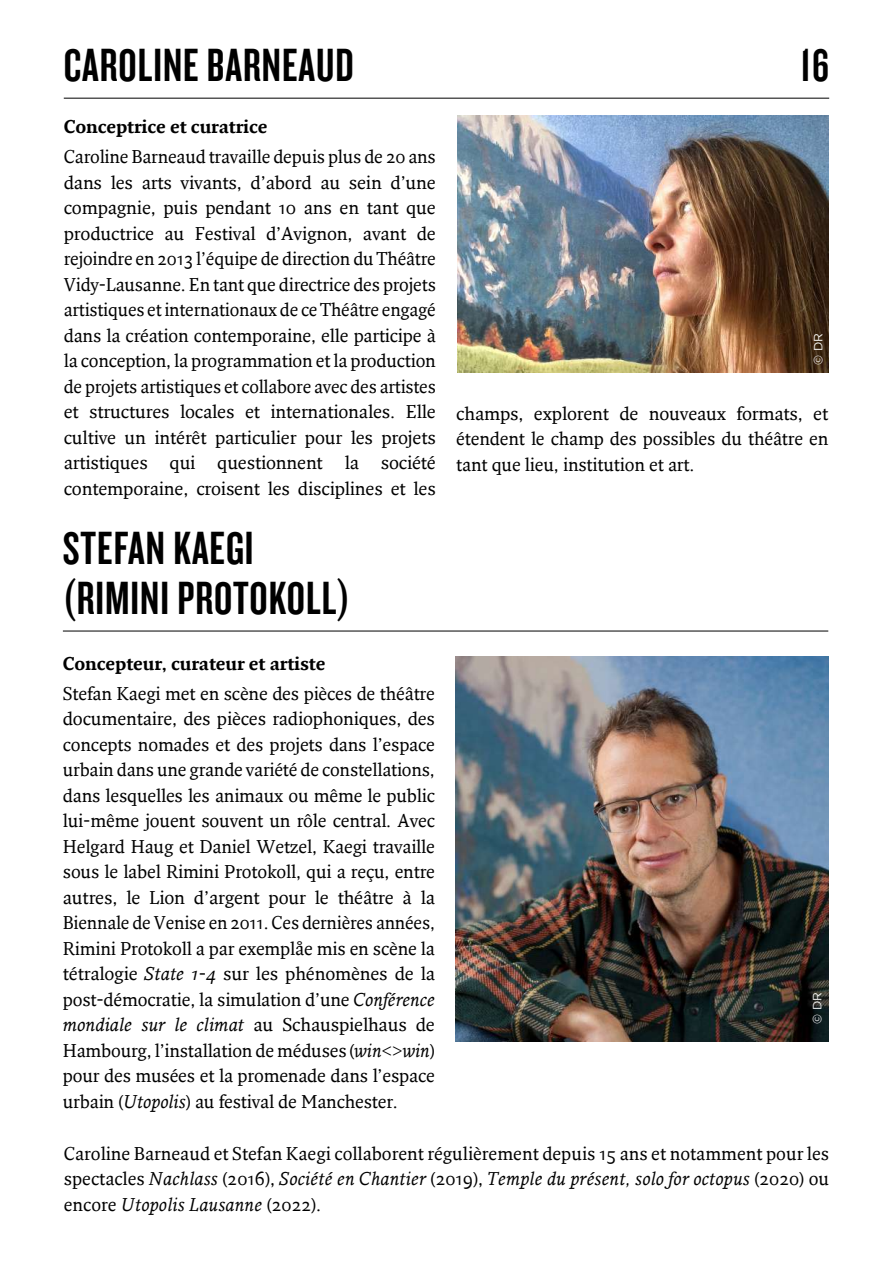
<style>
.page{position:relative;width:893px;height:1263px;background:#fff}
.page>*{position:absolute;margin:0;border:0;box-sizing:border-box;transform-origin:0 0}
.t1{font:48px/49.5px "Knockout 48 Featherweight";letter-spacing:.02em;color:#000}
.t2{font:18px/25.5px "Fresco";letter-spacing:-.01em;color:#000;text-align:justify}
.t3{font:700 18px "Fresco";letter-spacing:-.01em;color:#000}
.t4{font:12px "Gotham";color:#fff}
.s1{font-style:italic}
</style>
<div class="page">
<img style="left:457px;top:116px;width:372px;height:257px">
<hr style="left:64px;top:98px;width:765px;height:1px;background:#000">
<img style="left:455px;top:657px;width:373px;height:385px">
<hr style="left:63px;top:631px;width:765px;height:1px;background:#000">
<h1 class="t1" style="left:64px;top:39px;width:291px">CAROLINE BARNEAUD</h1>
<p class="t3" style="left:64px;top:116px;width:205px">Conceptrice et curatrice</p>
<p class="t2" style="left:64px;top:143px;width:374px">Caroline Barneaud travaille depuis plus de 20 ans dans les arts vivants, d’abord au sein d’une compagnie, puis pendant 10 ans en tant que productrice au Festival d’Avignon, avant de rejoindre en 2013 l’équipe de direction du Théâtre Vidy-Lausanne. En tant que directrice des projets artistiques et internationaux de ce Théâtre engagé dans la création contemporaine, elle participe à la conception, la programmation et la production de projets artistiques et collabore avec des artistes et structures locales et internationales. Elle cultive un intérêt particulier pour les projets artistiques qui questionnent la société contemporaine, croisent les disciplines et les</p>
<h1 class="t1" style="left:63px;top:522px;width:289px">STEFAN KAEGI (RIMINI PROTOKOLL)</h1>
<p class="t3" style="left:63px;top:652px;width:264px">Concepteur, curateur et artiste</p>
<p class="t2" style="left:63px;top:680px;width:374px">Stefan Kaegi met en scène des pièces de théâtre documentaire, des pièces radiophoniques, des concepts nomades et des projets dans l’espace urbain dans une grande variété de constellations, dans lesquelles les animaux ou même le public lui-même jouent souvent un rôle central. Avec Helgard Haug et Daniel Wetzel, Kaegi travaille sous le label Rimini Protokoll, qui a reçu, entre autres, le Lion d’argent pour le théâtre à la Biennale de Venise en 2011. Ces dernières années, Rimini Protokoll a par exemplåe mis en scène la tétralogie <span class="s1">State 1-4</span> sur les phénomènes de la post-démocratie, la simulation d’une <span class="s1">Conférence mondiale sur le climat</span> au Schauspielhaus de Hambourg, l’installation de méduses (<span class="s1">win&lt;&gt;win</span>) pour des musées et la promenade dans l’espace urbain (<span class="s1">Utopolis</span>) au festival de Manchester.</p>
<h1 class="t1" style="left:800px;top:39px;width:30px">16</h1>
<p class="t4" style="left:811px;top:365px;width:33px;rotate:-90deg">© DR</p>
<p class="t2" style="left:456px;top:400px;width:374px">champs, explorent de nouveaux formats, et étendent le champ des possibles du théâtre en tant que lieu, institution et art.</p>
<p class="t4" style="left:810px;top:1024px;width:33px;rotate:-90deg">© DR</p>
<p class="t2" style="left:64px;top:1140px;width:767px">Caroline Barneaud et Stefan Kaegi collaborent régulièrement depuis 15 ans et notamment pour les spectacles <span class="s1">Nachlass</span> (2016), <span class="s1">Société en Chantier</span> (2019), <span class="s1">Temple du présent, solo for octopus</span> (2020) ou encore <span class="s1">Utopolis Lausanne</span> (2022).</p>
</div>
